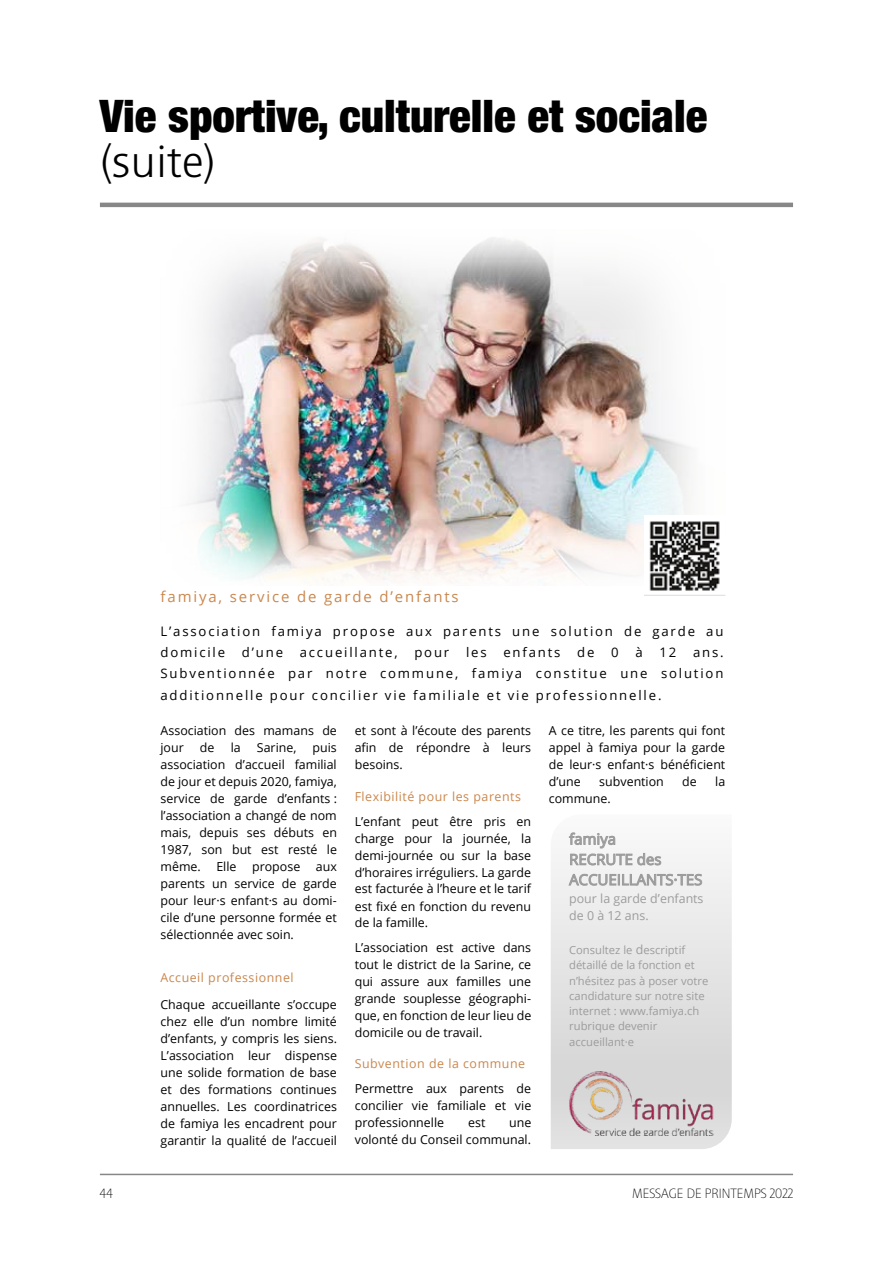
<style>
.page{position:relative;width:893px;height:1263px;background:#fff}
.page>*{position:absolute;margin:0;border:0;box-sizing:border-box;transform-origin:0 0}
.t1{font:900 condensed 45px "Helvetica Neue LT Pro";color:#000}
.t2{font:300 45px "Sinova Pro";color:#000}
.t3{font:15px/20.2px "Open Sans";color:#9d9c9c}
.t4{font:15px "Open Sans";letter-spacing:.125em;color:#ca874d}
.t5{font:100 13.5px "Sinova Pro";color:#000}
.t6{font:13.2px/21.3px "Open Sans";letter-spacing:.135em;color:#000}
.t7{font:12.45px/17px "Open Sans";color:#000;text-align:justify}
.t8{font:12.45px "Open Sans";letter-spacing:.04em;color:#ca874d}
.t9{font:12.45px/17px "Open Sans";color:#9d9c9c}
.t10{font:11.25px/15.3px "Open Sans";color:#9d9c9c}
.s1{font-size:12.45px}
</style>
<div class="page">
<hr style="left:100px;top:1174px;width:693px;height:1px;background:#878787">
<hr style="left:100px;top:203px;width:693px;height:4px;background:#878787">
<img style="left:190px;top:237px;width:502px;height:344px">
<svg style="left:551px;top:854px;width:181px;height:295px"></svg>
<img style="left:569px;top:1072px;width:144px;height:63px">
<img style="left:644px;top:515px;width:76px;height:76px">
<h1 class="t1" style="left:100px;top:88px;width:609px">Vie sportive, culturelle et sociale</h1>
<h1 class="t2" style="left:100px;top:135px;width:117px">(suite)</h1>
<p class="t4" style="left:161px;top:587px;width:300px">famiya, service de garde d’enfants</p>
<p class="t6" style="left:161px;top:620px;width:564px">L’association famiya propose aux parents une solution de garde au domicile</p>
<p class="t6" style="left:242px;top:641px;width:43px">d’une</p>
<p class="t6" style="left:300px;top:641px;width:99px">accueillante,</p>
<p class="t6" style="left:414px;top:641px;width:36px">pour</p>
<p class="t6" style="left:466px;top:641px;width:22px">les</p>
<p class="t6" style="left:503px;top:641px;width:59px">enfants</p>
<p class="t6" style="left:577px;top:641px;width:19px">de</p>
<p class="t6" style="left:611px;top:641px;width:9px">0</p>
<p class="t6" style="left:635px;top:641px;width:9px">à</p>
<p class="t6" style="left:659px;top:641px;width:18px">12</p>
<p class="t6" style="left:161px;top:641px;width:565px;text-align:justify;text-indent:532px">ans.<br>Subventionnée par notre commune, famiya constitue une solution additionnelle pour concilier vie familiale et vie professionnelle.</p>
<p class="t7" style="left:161px;top:722px;width:178px">Association des mamans de jour</p>
<p class="t7" style="left:549px;top:722px;width:178px">A ce titre, les parents qui font appel à famiya pour la garde de leur·s enfant·s bénéficient d’une</p>
<p class="t7" style="left:355px;top:722px;width:178px">et sont à l’écoute des parents afin de répondre à leurs besoins.</p>
<p class="t8" style="left:355px;top:788px;width:168px">Flexibilité pour les parents</p>
<p class="t7" style="left:355px;top:812px;width:178px">L’enfant peut être pris en charge pour la journée, la demi-journée ou sur la base d’horaires irréguliers. La garde est facturée à l’heure et le tarif est fixé en fonction du revenu de la famille.</p>
<p class="t7" style="left:355px;top:938px;width:178px">L’association est active dans tout le district de la Sarine, ce qui assure aux familles une grande souplesse géographi&shy;que, en fonction de leur lieu de domicile ou de travail.</p>
<p class="t8" style="left:355px;top:1055px;width:172px">Subvention de la commune</p>
<p class="t7" style="left:355px;top:1080px;width:178px">Permettre aux parents de concilier vie familiale et vie professionnelle</p>
<p class="t7" style="left:200px;top:739px;width:16px">de</p>
<p class="t7" style="left:231px;top:739px;width:12px">la</p>
<p class="t7" style="left:257px;top:739px;width:41px">Sarine,</p>
<p class="t7" style="left:161px;top:739px;width:178px;text-indent:152px">puis association d’accueil familial de jour et depuis 2020, famiya, service de garde d’enfants : l’association a changé de nom mais, depuis ses débuts en 1987, son but est resté le même.</p>
<p class="t7" style="left:599px;top:773px;width:66px">subvention</p>
<p class="t7" style="left:682px;top:773px;width:16px">de</p>
<p class="t7" style="left:715px;top:773px;width:12px">la</p>
<p class="t7" style="left:549px;top:790px;width:64px">commune.</p>
<p class="t3" style="left:569px;top:828px;width:135px">famiya<br>RECRUTE des<br>ACCUEILLANTS·TES</p>
<p class="t9" style="left:569px;top:889px;width:136px">pour la garde d’enfants de 0 à 12 ans.</p>
<p class="t10" style="left:569px;top:942px;width:141px">Consultez le <span class="s1">d</span>escriptif détaillé de la fonction et n’hésitez pas à poser votre candidature sur notre site internet : www.famiya.ch rubrique devenir accueillant·e</p>
<p class="t7" style="left:216px;top:858px;width:22px">Elle</p>
<p class="t7" style="left:252px;top:858px;width:50px">propose</p>
<p class="t7" style="left:161px;top:858px;width:178px;text-indent:155px">aux parents un service de garde pour leur·s enfant·s au domi&shy;cile d’une personne formée et sélectionnée avec soin.</p>
<p class="t8" style="left:161px;top:969px;width:135px">Accueil professionnel</p>
<p class="t7" style="left:161px;top:996px;width:178px">Chaque accueillante s’occupe chez elle d’un nombre limité d’enfants, y compris les siens.<br>L’association leur dispense une solide formation de base et des formations continues annuelles. Les coordinatrices de famiya les encadrent pour garantir la qualité de l’accueil</p>
<p class="t7" style="left:468px;top:1113px;width:19px">est</p>
<p class="t7" style="left:355px;top:1113px;width:178px;text-align:right">une<br>volonté du Conseil communal.</p>
<p class="t5" style="left:100px;top:1186px;width:14px">44</p>
<p class="t5" style="left:632px;top:1186px;width:162px">MESSAGE DE PRINTEMPS 2022</p>
</div>
